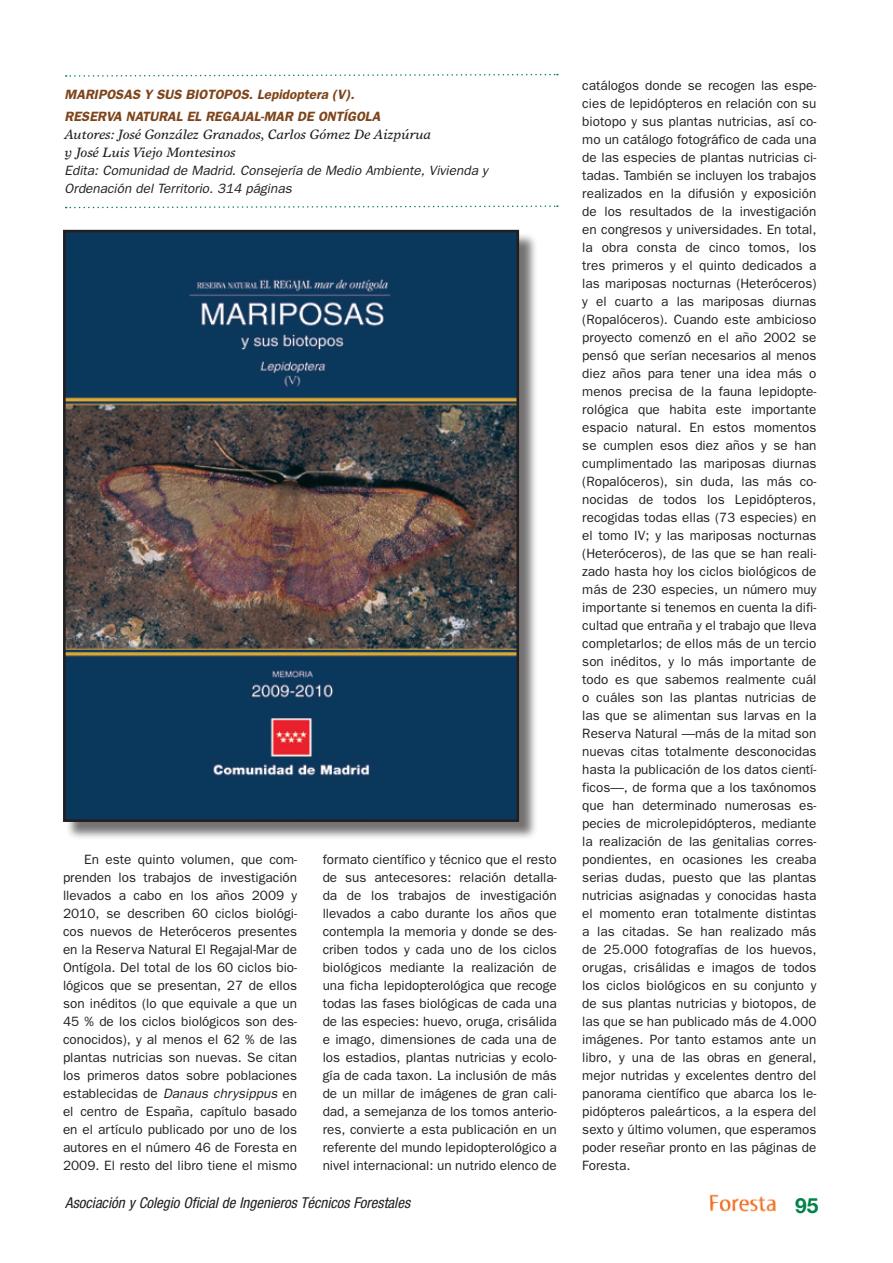
<style>
.page{position:relative;width:893px;height:1263px;background:#fff}
.page>*{position:absolute;margin:0;border:0;box-sizing:border-box;transform-origin:0 0}
.t1{font:700 21px "Helvetica Neue";color:#008348}
.t2{font:italic condensed 15px "Helvetica Neue";color:#231f20}
.t3{font:13.5px/18px "Franklin Gothic";color:#231f20;text-align:justify}
.t4{font:italic 13.5px/18px "Franklin Gothic";color:#231f20}
.t5{font:italic 600 13.5px/21.6px "Franklin Gothic";color:#7e451c}
.s1{font-family:"Times Europa"}
.s2{font-style:italic}
</style>
<div class="page">
<img style="left:709px;top:1195px;width:67px;height:17px">
<div style="left:65px;top:232px;width:473px;height:609px;background:#231f20;opacity:.63"></div>
<img style="left:67px;top:234px;width:448px;height:584px">
<div style="left:63px;top:230px;width:456px;height:592px;border:3px solid #231f20"></div>
<svg style="left:65px;top:205px;width:493px;height:4px"></svg>
<svg style="left:65px;top:73px;width:493px;height:4px"></svg>
<p class="t5" style="left:65px;top:83px;width:317px">MARIPOSAS Y SUS BIOTOPOS. Lepidoptera (V).<br>RESERVA NATURAL EL REGAJAL-MAR DE ONTÍGOLA</p>
<p class="t4" style="left:65px;top:125px;width:425px"><span class="s1">Autores: José González Granados, Carlos Gómez De Aizpúrua<br>y José Luis Viejo Montesinos<br></span>Edita: Comunidad de Madrid. Consejería de Medio Ambiente, Vivienda y Ordenación del Territorio. 314 páginas</p>
<p class="t3" style="left:63px;top:850px;width:236px;text-indent:21px">En este quinto volumen, que com&shy;prenden los trabajos de investigación llevados a cabo en los años 2009 y 2010, se describen 60 ciclos biológi&shy;cos nuevos de Heteróceros presentes en la Reserva Natural El Regajal-Mar de Ontígola. Del total de los 60 ciclos bio&shy;lógicos que se presentan, 27 de ellos son inéditos (lo que equivale a que un 45 % de los ciclos biológicos son des&shy;conocidos), y al menos el 62 % de las plantas nutricias son nuevas. Se citan los primeros datos sobre poblaciones establecidas de <span class="s2">Danaus chrysippus</span> en el centro de España, capítulo basado en el artículo publicado por uno de los autores en el número 46 de Foresta en 2009. El resto del libro tiene el mismo</p>
<p class="t3" style="left:323px;top:850px;width:236px">formato científico y técnico que el resto de sus antecesores: relación detalla&shy;da de los trabajos de investigación llevados a cabo durante los años que contempla la memoria y donde se des&shy;criben todos y cada uno de los ciclos biológicos mediante la realización de una ficha lepidopterológica que recoge todas las fases biológicas de cada una de las especies: huevo, oruga, crisálida e imago, dimensiones de cada una de los estadios, plantas nutricias y ecolo&shy;gía de cada taxon. La inclusión de más de un millar de imágenes de gran cali&shy;dad, a semejanza de los tomos anterio&shy;res, convierte a esta publicación en un referente del mundo lepidopterológico a nivel internacional: un nutrido elenco de</p>
<p class="t3" style="left:582px;top:76px;width:236px">catálogos donde se recogen las espe&shy;cies de lepidópteros en relación con su biotopo y sus plantas nutricias, así co&shy;mo un catálogo fotográfico de cada una de las especies de plantas nutricias ci&shy;tadas. También se incluyen los trabajos realizados en la difusión y exposición de los resultados de la investigación en congresos y universidades. En total, la obra consta de cinco tomos, los tres primeros y el quinto dedicados a las mariposas nocturnas (Heteróceros) y el cuarto a las mariposas diurnas (Ropalóceros). Cuando este ambicioso proyecto comenzó en el año 2002 se pensó que serían necesarios al menos diez años para tener una idea más o menos precisa de la fauna lepidopte&shy;rológica que habita este importante espacio natural. En estos momentos se cumplen esos diez años y se han cumplimentado las mariposas diurnas (Ropalóceros), sin duda, las más co&shy;nocidas de todos los Lepidópteros, recogidas todas ellas (73 especies) en el tomo IV; y las mariposas nocturnas (Heteróceros), de las que se han reali&shy;zado hasta hoy los ciclos biológicos de más de 230 especies, un número muy importante si tenemos en cuenta la difi&shy;cultad que entraña y el trabajo que lleva completarlos; de ellos más de un tercio son inéditos, y lo más importante de todo es que sabemos realmente cuál o cuáles son las plantas nutricias de las que se alimentan sus larvas en la Reserva Natural —más de la mitad son nuevas citas totalmente desconocidas hasta la publicación de los datos cientí&shy;ficos—, de forma que a los taxónomos que han determinado numerosas es&shy;pecies de microlepidópteros, mediante la realización de las genitalias corres&shy;pondientes, en ocasiones les creaba serias dudas, puesto que las plantas nutricias asignadas y conocidas hasta el momento eran totalmente distintas a las citadas. Se han realizado más de 25.000 fotografías de los huevos, orugas, crisálidas e imagos de todos los ciclos biológicos en su conjunto y de sus plantas nutricias y biotopos, de las que se han publicado más de 4.000 imágenes. Por tanto estamos ante un libro, y una de las obras en general, mejor nutridas y excelentes dentro del panorama científico que abarca los le&shy;pidópteros paleárticos, a la espera del sexto y último volumen, que esperamos poder reseñar pronto en las páginas de Foresta.</p>
<p class="t2" style="left:65px;top:1194px;width:346px">Asociación y Colegio Oficial de Ingenieros Técnicos Forestales</p>
<p class="t1" style="left:795px;top:1192px;width:25px">95</p>
</div>
